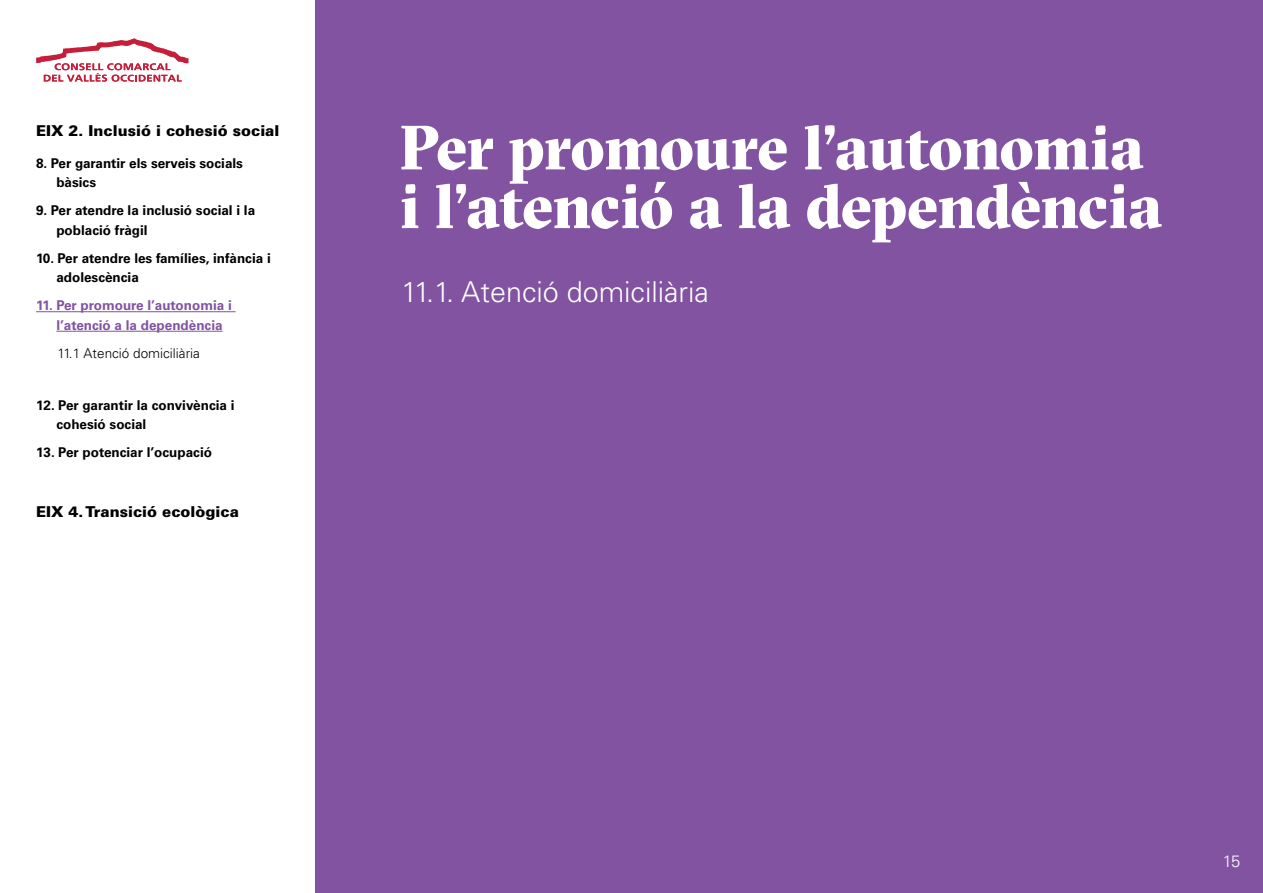
<style>
.page{position:relative;width:1263px;height:893px;background:#fff}
.page>*{position:absolute;margin:0;border:0;box-sizing:border-box;transform-origin:0 0}
.t1{font:900 62.25px/58.7px "GT Sectra Fine";letter-spacing:-.02em;color:#fff}
.t2{font:300 28.8px "Univers LT Std";color:#fff}
.t3{font:300 16.5px "Univers LT Std";color:#fff}
.t4{font:900 15px "Univers LT Std";color:#000}
.t5{font:700 13.5px/19.5px "Univers LT Std";color:#000}
.t6{font:700 13.5px/19.5px "Univers LT Std";color:#8153a1}
.t7{font:300 13.5px "Univers LT Std";color:#000}
</style>
<div class="page">
<div style="left:315px;top:0;width:948px;height:893px;background:#8153a1"></div>
<svg style="left:36px;top:38px;width:152px;height:44px"></svg>
<hr style="left:36px;top:311px;width:200px;height:1px;background:#8153a1">
<hr style="left:56px;top:331px;width:167px;height:1px;background:#8153a1">
<p class="t4" style="left:36px;top:121px;width:245px">EIX 2. Inclusió i cohesió social</p>
<p class="t5" style="left:56px;top:153px;width:188px;text-indent:-20px">8. Per garantir els serveis socials bàsics</p>
<p class="t5" style="left:56px;top:201px;width:200px;text-indent:-20px">9. Per atendre la inclusió social i la població fràgil</p>
<p class="t5" style="left:56px;top:248px;width:216px;text-indent:-20px">10. Per atendre les famílies, infància i adolescència</p>
<p class="t6" style="left:56px;top:296px;width:177px;text-indent:-20px">11. Per promoure l’autonomia i l’atenció a la dependència</p>
<p class="t7" style="left:57px;top:345px;width:144px">11.1 Atenció domiciliària</p>
<p class="t5" style="left:56px;top:395px;width:180px;text-indent:-20px">12. Per garantir la convivència i cohesió social</p>
<p class="t5" style="left:36px;top:443px;width:177px">13. Per potenciar l’ocupació</p>
<p class="t4" style="left:36px;top:503px;width:204px">EIX 4. Transició ecològica</p>
<h1 class="t1" style="left:400px;top:117px;width:764px">Per promoure l’autonomia i l’atenció a la dependència</h1>
<h2 class="t2" style="left:401px;top:274px;width:309px">11.1. Atenció domiciliària</h2>
<p class="t3" style="left:1223px;top:851px;width:19px">15</p>
</div>
